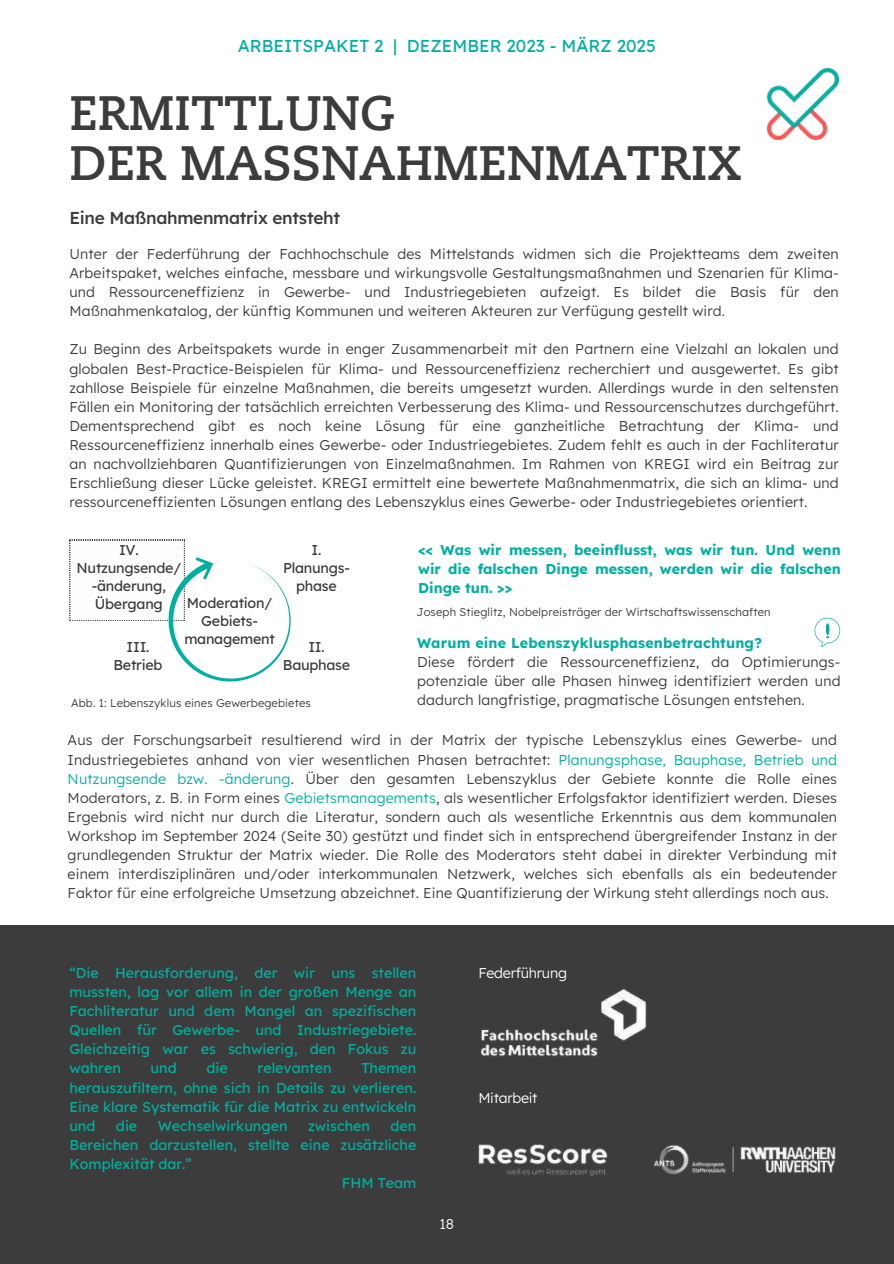
<style>
.page{position:relative;width:894px;height:1264px;background:#fff}
.page>*{position:absolute;margin:0;border:0;box-sizing:border-box;transform-origin:0 0}
.t1{font:700 48px/49.5px "Caecilia LT Pro 75";color:#3c3c3c}
.t2{font:17.25px "Lexend";color:#00afa0}
.t3{font:500 17.25px "Lexend";letter-spacing:-.015em;color:#3c3c3c}
.t4{font:300 14.25px/19.2px "Lexend";letter-spacing:.01em;color:#3c3c3c;text-align:justify}
.t5{font:14.25px/19.2px "Lexend";color:#00afa0;text-align:justify}
.t6{font:700 14.25px/19.2px "Lexend";color:#00afa0;text-align:justify}
.t7{font:14.25px/18px "Lexend";letter-spacing:-.015em;color:#3c3c3c;text-align:center}
.t8{font:300 14.25px "Lexend";letter-spacing:-.015em;color:#fefefe}
.t9{font:300 11.25px "Lexend";letter-spacing:.01em;color:#3c3c3c}
.s1{color:#00afa0}
</style>
<div class="page">
<img style="left:767px;top:69px;width:70px;height:71px">
<div style="left:0;top:925px;width:893px;height:338px;background:#3c3c3c"></div>
<svg style="left:814px;top:617px;width:25px;height:30px"></svg>
<img style="left:480px;top:989px;width:167px;height:68px">
<img style="left:478px;top:1144px;width:130px;height:33px">
<img style="left:653px;top:1145px;width:183px;height:30px">
<svg style="left:69px;top:540px;width:222px;height:142px"></svg>
<p class="t2" style="left:238px;top:33px;width:419px">ARBEITSPAKET 2 | DEZEMBER 2023 - MÄRZ 2025</p>
<h1 class="t1" style="left:69px;top:88px;width:673px">ERMITTLUNG<br>DER MASSNAHMENMATRIX</h1>
<p class="t3" style="left:69px;top:205px;width:272px">Eine Maßnahmenmatrix entsteht</p>
<p class="t4" style="left:69px;top:243px;width:770px">Unter der Federführung der Fachhochschule des Mittelstands widmen sich die Projektteams dem zweiten Arbeitspaket, welches einfache, messbare und wirkungsvolle Gestaltungsmaßnahmen und Szenarien für Klima&shy;und Ressourceneffizienz in Gewerbe- und Industriegebieten aufzeigt. Es bildet die Basis für den Maßnahmenkatalog, der künftig Kommunen und weiteren Akteuren zur Verfügung gestellt wird.</p>
<p class="t4" style="left:69px;top:339px;width:770px">Zu Beginn des Arbeitspakets wurde in enger Zusammenarbeit mit den Partnern eine Vielzahl an lokalen und globalen Best-Practice-Beispielen für Klima- und Ressourceneffizienz recherchiert und ausgewertet. Es gibt zahllose Beispiele für einzelne Maßnahmen, die bereits umgesetzt wurden. Allerdings wurde in den seltensten Fällen ein Monitoring der tatsächlich erreichten Verbesserung des Klima- und Ressourcenschutzes durchgeführt.<br>Dementsprechend gibt es noch keine Lösung für eine ganzheitliche Betrachtung der Klima- und Ressourceneffizienz innerhalb eines Gewerbe- oder Industriegebietes. Zudem fehlt es auch in der Fachliteratur an nachvollziehbaren Quantifizierungen von Einzelmaßnahmen. Im Rahmen von KREGI wird ein Beitrag zur Erschließung dieser Lücke geleistet. KREGI ermittelt eine bewertete Maßnahmenmatrix, die sich an klima- und ressourceneffizienten Lösungen entlang des Lebenszyklus eines Gewerbe- oder Industriegebietes orientiert.</p>
<p class="t6" style="left:418px;top:539px;width:424px">&lt;&lt; Was wir messen, beeinflusst, was wir tun. Und wenn wir die falschen Dinge messen, werden wir die falschen Dinge tun. &gt;&gt;</p>
<p class="t9" style="left:416px;top:604px;width:356px">Joseph Stieglitz, Nobelpreisträger der Wirtschaftswissenschaften</p>
<p class="t6" style="left:417px;top:632px;width:346px">Warum eine Lebenszyklusphasenbetrachtung?</p>
<p class="t4" style="left:417px;top:651px;width:425px">Diese fördert die Ressourceneffizienz, da Optimierungs&shy;potenziale über alle Phasen hinweg identifiziert werden und dadurch langfristige, pragmatische Lösungen entstehen.</p>
<p class="t7" style="left:77px;top:540px;width:106px">IV.<br>Nutzungsende/ -änderung,<br>Übergang</p>
<p class="t7" style="left:283px;top:540px;width:68px">I.<br>Planungs&shy;phase</p>
<p class="t7" style="left:184px;top:592px;width:92px">Moderation/<br>Gebiets&shy;management</p>
<p class="t7" style="left:113px;top:637px;width:51px">III.<br>Betrieb</p>
<p class="t7" style="left:283px;top:637px;width:69px">II.<br>Bauphase</p>
<p class="t9" style="left:71px;top:694px;width:241px">Abb. 1: Lebenszyklus eines Gewerbegebietes</p>
<p class="t4" style="left:68px;top:730px;width:770px">Aus der Forschungsarbeit resultierend wird in der Matrix der typische Lebenszyklus eines Gewerbe- und Industriegebietes anhand von vier wesentlichen Phasen betrachtet: <span class="s1">Planungsphase, Bauphase, Betrieb und Nutzungsende bzw. -änderung</span>. Über den gesamten Lebenszyklus der Gebiete konnte die Rolle eines Moderators, z. B. in Form eines <span class="s1">Gebietsmanagements</span>, als wesentlicher Erfolgsfaktor identifiziert werden. Dieses Ergebnis wird nicht nur durch die Literatur, sondern auch als wesentliche Erkenntnis aus dem kommunalen Workshop im September 2024 (Seite 30) gestützt und findet sich in entsprechend übergreifender Instanz in der grundlegenden Struktur der Matrix wieder. Die Rolle des Moderators steht dabei in direkter Verbindung mit einem interdisziplinären und/oder interkommunalen Netzwerk, welches sich ebenfalls als ein bedeutender Faktor für eine erfolgreiche Umsetzung abzeichnet. Eine Quantifizierung der Wirkung steht allerdings noch aus.</p>
<p class="t5" style="left:69px;top:962px;width:348px">&lt;Die Herausforderung, der wir uns stellen mussten, lag vor allem in der großen Menge an Fachliteratur und dem Mangel an spezifischen Quellen für Gewerbe- und Industriegebiete.<br>Gleichzeitig war es schwierig, den Fokus zu wahren</p>
<p class="t5" style="left:150px;top:1057px;width:28px">und</p>
<p class="t5" style="left:206px;top:1057px;width:23px">die</p>
<p class="t5" style="left:257px;top:1057px;width:75px">relevanten</p>
<p class="t5" style="left:69px;top:1057px;width:348px;text-indent:292px">Themen herauszufiltern, ohne sich in Details zu verlieren.<br>Eine klare Systematik für die Matrix zu entwickeln und</p>
<p class="t5" style="left:116px;top:1115px;width:23px">die</p>
<p class="t5" style="left:158px;top:1115px;width:131px">Wechselwirkungen</p>
<p class="t5" style="left:308px;top:1115px;width:63px">zwischen</p>
<p class="t5" style="left:390px;top:1115px;width:27px">den</p>
<p class="t5" style="left:69px;top:1134px;width:348px">Bereichen darzustellen, stellte eine zusätzliche</p>
<p class="t5" style="left:69px;top:1153px;width:124px">Komplexität dar.=</p>
<p class="t5" style="left:342px;top:1172px;width:76px">FHM Team</p>
<p class="t8" style="left:439px;top:1213px;width:16px">18</p>
<p class="t8" style="left:478px;top:962px;width:90px">Federführung</p>
<p class="t8" style="left:478px;top:1087px;width:61px">Mitarbeit</p>
</div>
